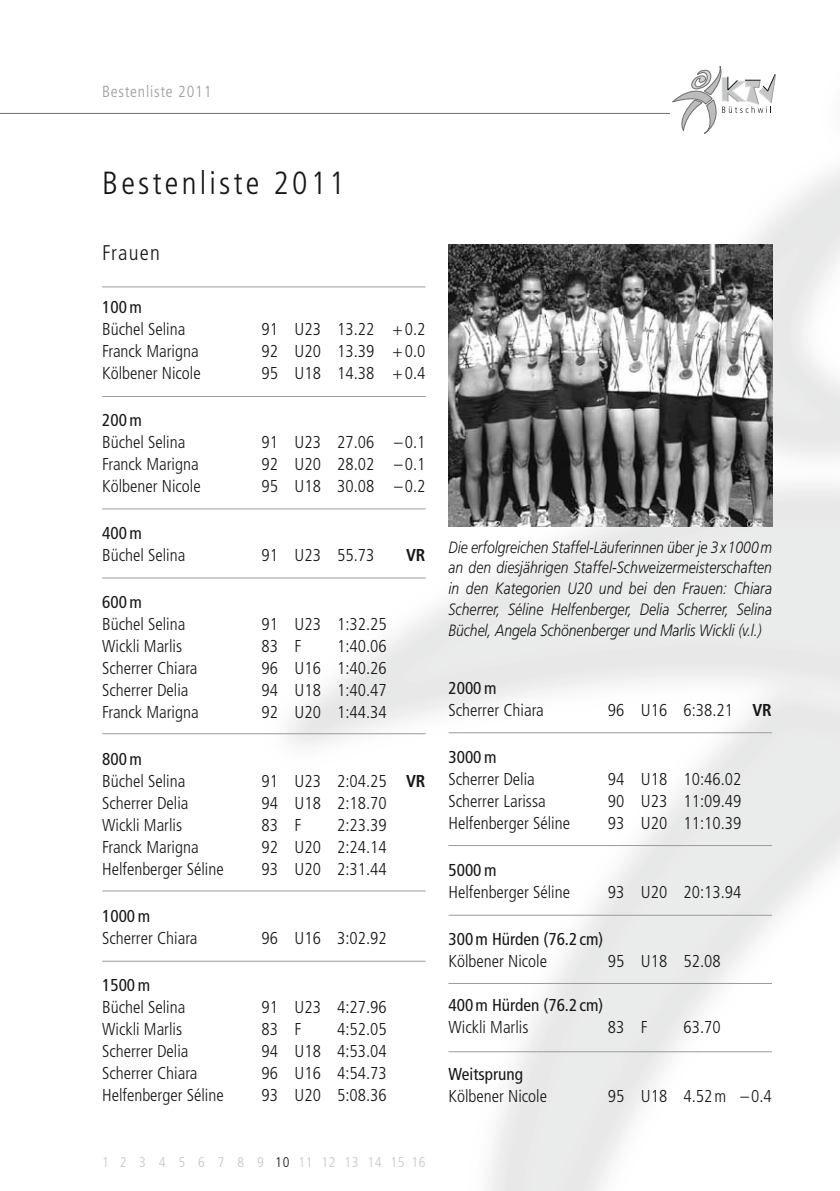
<style>
.page{position:relative;width:840px;height:1191px;background:#fff}
.page>*{position:absolute;margin:0;border:0;box-sizing:border-box;transform-origin:0 0}
.t1{font:300 condensed 32px "Frutiger";letter-spacing:.1em;color:#181716}
.t2{font:300 condensed 21.2px "Frutiger";letter-spacing:.06em;color:#181716}
.t3{font:300 condensed 17.2px "Frutiger";color:#181716}
.t4{font:condensed 17.2px "Frutiger";color:#181716}
.t5{font:700 condensed 17.2px "Frutiger";color:#181716}
.t6{font:italic 300 16.4px/20.8px "Frutiger";letter-spacing:-.005em;color:#181716;text-align:justify;scale:.85 1}
.t7{font:300 condensed 16px "Frutiger";letter-spacing:.05em;color:#9c9c9d}
.t8{font:300 condensed 14px "Frutiger";letter-spacing:.05em;color:#c5c6c6}
.s1{font-weight:700}
.s2{color:#171715}
</style>
<div class="page">
<img style="left:227px;top:112px;width:612px;height:1079px">
<hr style="left:0;top:113px;width:771px;height:1px;background:#6e6e6e">
<div style="left:670px;top:50px;width:116px;height:86px;background:#fff"></div>
<svg style="left:672px;top:66px;width:103px;height:68px"></svg>
<hr style="left:448px;top:845px;width:323px;height:1px;background:#9c9c9d">
<hr style="left:448px;top:732px;width:323px;height:1px;background:#9c9c9d">
<hr style="left:448px;top:914px;width:323px;height:1px;background:#9c9c9d">
<hr style="left:448px;top:983px;width:323px;height:1px;background:#9c9c9d">
<hr style="left:448px;top:1051px;width:323px;height:1px;background:#9c9c9d">
<hr style="left:102px;top:286px;width:323px;height:1px;background:#9c9c9d">
<hr style="left:102px;top:396px;width:323px;height:1px;background:#9c9c9d">
<hr style="left:102px;top:508px;width:323px;height:1px;background:#9c9c9d">
<hr style="left:102px;top:577px;width:323px;height:1px;background:#9c9c9d">
<hr style="left:102px;top:733px;width:323px;height:1px;background:#9c9c9d">
<hr style="left:102px;top:890px;width:323px;height:1px;background:#9c9c9d">
<hr style="left:102px;top:960px;width:323px;height:1px;background:#9c9c9d">
<img style="left:448px;top:244px;width:323px;height:282px">
<p class="t7" style="left:102px;top:82px;width:111px">Bestenliste 2011</p>
<h1 class="t1" style="left:102px;top:165px;width:244px">Bestenliste 2011</h1>
<p class="t2" style="left:102px;top:240px;width:59px">Frauen</p>
<p class="t4" style="left:102px;top:297px;width:41px">100 m</p>
<p class="t3" style="left:102px;top:319px;width:85px">Büchel Selina</p>
<p class="t3" style="left:261px;top:319px;width:165px">91 U23 13.22 +0.2</p>
<p class="t3" style="left:102px;top:341px;width:98px">Franck Marigna</p>
<p class="t3" style="left:261px;top:341px;width:165px">92 U20 13.39 +0.0</p>
<p class="t3" style="left:102px;top:363px;width:100px">Kölbener Nicole</p>
<p class="t3" style="left:261px;top:363px;width:165px">95 U18 14.38 +0.4</p>
<p class="t4" style="left:102px;top:410px;width:41px">200 m</p>
<p class="t3" style="left:102px;top:432px;width:85px">Büchel Selina</p>
<p class="t3" style="left:261px;top:432px;width:165px">91 U23 27.06 –0.1</p>
<p class="t3" style="left:102px;top:454px;width:98px">Franck Marigna</p>
<p class="t3" style="left:261px;top:454px;width:165px">92 U20 28.02 –0.1</p>
<p class="t3" style="left:102px;top:476px;width:100px">Kölbener Nicole</p>
<p class="t3" style="left:261px;top:476px;width:165px">95 U18 30.08 –0.2</p>
<p class="t4" style="left:102px;top:523px;width:41px">400 m</p>
<p class="t3" style="left:102px;top:545px;width:85px">Büchel Selina</p>
<p class="t3" style="left:261px;top:545px;width:114px">91 U23 55.73</p>
<p class="t5" style="left:406px;top:545px;width:21px">VR</p>
<p class="t4" style="left:102px;top:592px;width:41px">600 m</p>
<p class="t3" style="left:102px;top:614px;width:85px">Büchel Selina</p>
<p class="t3" style="left:261px;top:614px;width:126px">91 U23 1:32.25</p>
<p class="t3" style="left:102px;top:636px;width:81px">Wickli Marlis</p>
<p class="t3" style="left:261px;top:636px;width:41px">83 F</p>
<p class="t3" style="left:337px;top:636px;width:51px">1:40.06</p>
<p class="t3" style="left:102px;top:658px;width:97px">Scherrer Chiara</p>
<p class="t3" style="left:261px;top:658px;width:126px">96 U16 1:40.26</p>
<p class="t3" style="left:102px;top:680px;width:88px">Scherrer Delia</p>
<p class="t3" style="left:261px;top:680px;width:126px">94 U18 1:40.47</p>
<p class="t3" style="left:102px;top:702px;width:98px">Franck Marigna</p>
<p class="t3" style="left:261px;top:702px;width:126px">92 U20 1:44.34</p>
<p class="t4" style="left:102px;top:749px;width:41px">800 m</p>
<p class="t3" style="left:102px;top:771px;width:85px">Büchel Selina</p>
<p class="t3" style="left:261px;top:771px;width:165px">91 U23 2:04.25 <span class="s1">VR</span></p>
<p class="t3" style="left:102px;top:793px;width:88px">Scherrer Delia</p>
<p class="t3" style="left:261px;top:793px;width:126px">94 U18 2:18.70</p>
<p class="t3" style="left:102px;top:815px;width:81px">Wickli Marlis</p>
<p class="t3" style="left:261px;top:815px;width:41px">83 F</p>
<p class="t3" style="left:337px;top:815px;width:51px">2:23.39</p>
<p class="t3" style="left:102px;top:837px;width:98px">Franck Marigna</p>
<p class="t3" style="left:261px;top:837px;width:126px">92 U20 2:24.14</p>
<p class="t3" style="left:102px;top:859px;width:123px">Helfenberger Séline</p>
<p class="t3" style="left:261px;top:859px;width:126px">93 U20 2:31.44</p>
<p class="t4" style="left:102px;top:906px;width:50px">1000 m</p>
<p class="t3" style="left:102px;top:928px;width:97px">Scherrer Chiara</p>
<p class="t3" style="left:261px;top:928px;width:126px">96 U16 3:02.92</p>
<p class="t4" style="left:102px;top:975px;width:50px">1500 m</p>
<p class="t3" style="left:102px;top:997px;width:85px">Büchel Selina</p>
<p class="t3" style="left:261px;top:997px;width:126px">91 U23 4:27.96</p>
<p class="t3" style="left:102px;top:1019px;width:81px">Wickli Marlis</p>
<p class="t3" style="left:261px;top:1019px;width:41px">83 F</p>
<p class="t3" style="left:337px;top:1019px;width:51px">4:52.05</p>
<p class="t3" style="left:102px;top:1041px;width:88px">Scherrer Delia</p>
<p class="t3" style="left:261px;top:1041px;width:126px">94 U18 4:53.04</p>
<p class="t3" style="left:102px;top:1063px;width:97px">Scherrer Chiara</p>
<p class="t3" style="left:261px;top:1063px;width:126px">96 U16 4:54.73</p>
<p class="t3" style="left:102px;top:1085px;width:123px">Helfenberger Séline</p>
<p class="t3" style="left:261px;top:1085px;width:126px">93 U20 5:08.36</p>
<p class="t8" style="left:102px;top:1154px;width:325px">1 2 3 4 5 6 7 8 9 <span class="s2">10</span> 11 12 13 14 15 16</p>
<p class="t6" style="left:448px;top:536px;width:382px">Die erfolgreichen Staffel-Läuferinnen über je 3x1000m an den diesjährigen Staffel-Schweizermeisterschaften in den Kategorien U20 und bei den Frauen: Chiara Scherrer, Séline Helfenberger, Delia Scherrer, Selina Büchel, Angela Schönenberger und Marlis Wickli (v.l.)</p>
<p class="t4" style="left:448px;top:678px;width:50px">2000 m</p>
<p class="t3" style="left:448px;top:700px;width:97px">Scherrer Chiara</p>
<p class="t3" style="left:607px;top:700px;width:165px">96 U16 6:38.21 <span class="s1">VR</span></p>
<p class="t4" style="left:448px;top:747px;width:50px">3000 m</p>
<p class="t3" style="left:448px;top:769px;width:88px">Scherrer Delia</p>
<p class="t3" style="left:607px;top:769px;width:135px">94 U18 10:46.02</p>
<p class="t3" style="left:448px;top:791px;width:99px">Scherrer Larissa</p>
<p class="t3" style="left:607px;top:791px;width:135px">90 U23 11:09.49</p>
<p class="t3" style="left:448px;top:813px;width:123px">Helfenberger Séline</p>
<p class="t3" style="left:607px;top:813px;width:135px">93 U20 11:10.39</p>
<p class="t4" style="left:448px;top:860px;width:50px">5000 m</p>
<p class="t3" style="left:448px;top:882px;width:123px">Helfenberger Séline</p>
<p class="t3" style="left:607px;top:882px;width:135px">93 U20 20:13.94</p>
<p class="t4" style="left:448px;top:929px;width:156px">300 m Hürden (76.2 cm)</p>
<p class="t3" style="left:448px;top:951px;width:100px">Kölbener Nicole</p>
<p class="t3" style="left:607px;top:951px;width:114px">95 U18 52.08</p>
<p class="t4" style="left:448px;top:995px;width:156px">400 m Hürden (76.2 cm)</p>
<p class="t3" style="left:448px;top:1017px;width:81px">Wickli Marlis</p>
<p class="t3" style="left:607px;top:1017px;width:41px">83 F</p>
<p class="t3" style="left:683px;top:1017px;width:39px">63.70</p>
<p class="t4" style="left:448px;top:1064px;width:76px">Weitsprung</p>
<p class="t3" style="left:448px;top:1086px;width:100px">Kölbener Nicole</p>
<p class="t3" style="left:607px;top:1086px;width:165px">95 U18 4.52m –0.4</p>
</div>
